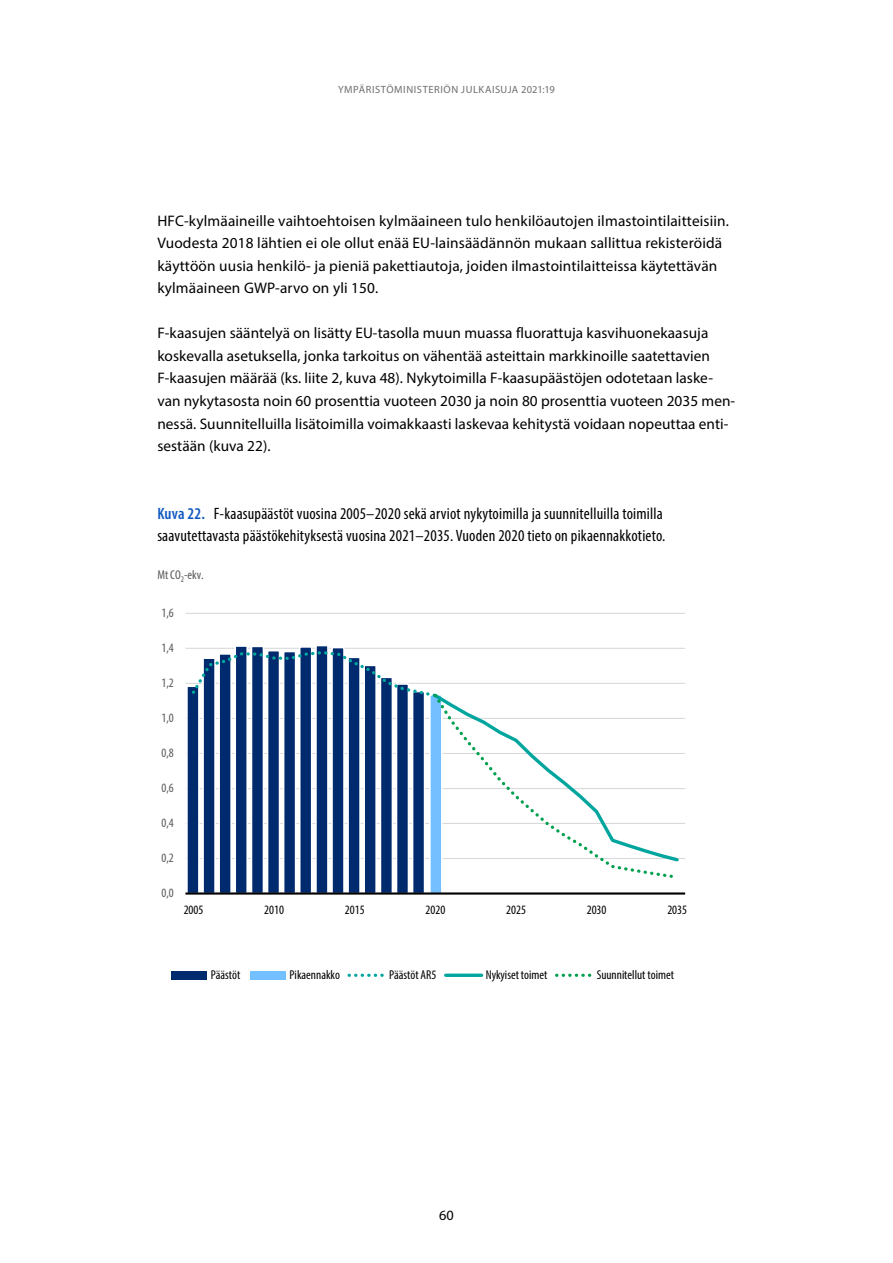
<style>
.page{position:relative;width:893px;height:1263px;background:#fff}
.page>*{position:absolute;margin:0;border:0;box-sizing:border-box;transform-origin:0 0}
.t1{font:condensed 16.5px/22.5px "Myriad Pro";letter-spacing:.01em;color:#000}
._01_Leipä{font:15.3px/22.5px "Myriad Pro";letter-spacing:.005em;color:#000}
.t2{font:14.25px "Myriad Pro";color:#000}
.t3{font:condensed 12.9px "Myriad Pro";color:#000}
.t4{font:condensed 12.9px "Myriad Pro";color:#595959}
.t5{font:condensed 12.75px "Myriad Pro";color:#595959}
.t6{font:10.5px "Myriad Pro";letter-spacing:.035em;color:#6e6e6d}
.s1{font-weight:600;color:#115ac0}
</style>
<div class="page">
<hr style="left:185px;top:858px;width:500px;height:1px;background:#d9d9d9">
<hr style="left:185px;top:823px;width:500px;height:1px;background:#d9d9d9">
<hr style="left:185px;top:788px;width:500px;height:1px;background:#d9d9d9">
<hr style="left:185px;top:753px;width:500px;height:1px;background:#d9d9d9">
<hr style="left:185px;top:718px;width:500px;height:1px;background:#d9d9d9">
<hr style="left:185px;top:683px;width:500px;height:1px;background:#d9d9d9">
<hr style="left:185px;top:648px;width:500px;height:1px;background:#d9d9d9">
<hr style="left:185px;top:613px;width:500px;height:1px;background:#d9d9d9">
<div style="left:413px;top:691px;width:11px;height:202px;background:#002a6e"></div>
<div style="left:412px;top:691px;width:13px;height:203px;border:2px solid #fff"></div>
<div style="left:397px;top:684px;width:11px;height:209px;background:#002a6e"></div>
<div style="left:396px;top:683px;width:13px;height:211px;border:2px solid #fff"></div>
<div style="left:380px;top:677px;width:12px;height:216px;background:#002a6e"></div>
<div style="left:380px;top:677px;width:13px;height:217px;border:2px solid #fff"></div>
<div style="left:364px;top:665px;width:12px;height:228px;background:#002a6e"></div>
<div style="left:363px;top:665px;width:14px;height:229px;border:2px solid #fff"></div>
<div style="left:348px;top:657px;width:12px;height:236px;background:#002a6e"></div>
<div style="left:347px;top:657px;width:14px;height:237px;border:2px solid #fff"></div>
<div style="left:332px;top:648px;width:12px;height:245px;background:#002a6e"></div>
<div style="left:331px;top:647px;width:14px;height:247px;border:2px solid #fff"></div>
<div style="left:316px;top:645px;width:12px;height:248px;background:#002a6e"></div>
<div style="left:315px;top:645px;width:14px;height:249px;border:2px solid #fff"></div>
<div style="left:300px;top:647px;width:12px;height:246px;background:#002a6e"></div>
<div style="left:299px;top:646px;width:13px;height:248px;border:2px solid #fff"></div>
<div style="left:284px;top:651px;width:12px;height:242px;background:#002a6e"></div>
<div style="left:283px;top:651px;width:13px;height:243px;border:2px solid #fff"></div>
<div style="left:268px;top:651px;width:11px;height:242px;background:#002a6e"></div>
<div style="left:267px;top:650px;width:13px;height:244px;border:2px solid #fff"></div>
<div style="left:252px;top:646px;width:11px;height:247px;background:#002a6e"></div>
<div style="left:251px;top:646px;width:13px;height:248px;border:2px solid #fff"></div>
<div style="left:235px;top:646px;width:12px;height:247px;background:#002a6e"></div>
<div style="left:235px;top:645px;width:13px;height:249px;border:2px solid #fff"></div>
<div style="left:219px;top:654px;width:12px;height:239px;background:#002a6e"></div>
<div style="left:218px;top:653px;width:14px;height:241px;border:2px solid #fff"></div>
<div style="left:203px;top:658px;width:12px;height:235px;background:#002a6e"></div>
<div style="left:202px;top:657px;width:14px;height:237px;border:2px solid #fff"></div>
<div style="left:187px;top:686px;width:12px;height:207px;background:#002a6e"></div>
<div style="left:186px;top:685px;width:14px;height:209px;border:2px solid #fff"></div>
<div style="left:430px;top:695px;width:12px;height:198px;background:#73bfff"></div>
<div style="left:429px;top:694px;width:14px;height:200px;border:2px solid #fff"></div>
<hr style="left:185px;top:892px;width:500px;height:2px;background:#000">
<svg style="left:189px;top:649px;width:242px;height:215px"></svg>
<svg style="left:431px;top:693px;width:248px;height:188px"></svg>
<div style="left:171px;top:971px;width:36px;height:8px;background:#002a6e"></div>
<div style="left:250px;top:971px;width:35px;height:8px;background:#73bfff"></div>
<svg style="left:349px;top:973px;width:35px;height:4px"></svg>
<svg style="left:446px;top:973px;width:36px;height:4px"></svg>
<svg style="left:557px;top:973px;width:35px;height:4px"></svg>
<p class="t6" style="left:338px;top:83px;width:30px">Ymp ärist</p>
<p class="t6" style="left:386px;top:83px;width:10px">öministeri</p>
<p class="t6" style="left:444px;top:83px;width:19px">ön julkaisuja</p>
<p class="t6" style="left:521px;top:83px;width:35px">2021:19</p>
<p class="_01_Leipä" style="left:157px;top:209px;width:573px">HFC-kylmäaineille vaihtoehtoisen kylmäaineen tulo henkilöautojen ilmastointilaitteisiin.<br>Vuodesta 2018 lähtien ei ole ollut enää EU-lainsäädännön mukaan sallittua rekisteröidä käyttöön uusia henkilö- ja pieniä pakettiautoja, joiden ilmastointilaitteissa käytettävän kylmäaineen GWP-arvo on yli 150.</p>
<p class="_01_Leipä" style="left:157px;top:322px;width:579px">F-kaasujen sääntelyä on lisätty EU-tasolla muun muassa fluorattuja kasvihuonekaasuja koskevalla asetuksella, jonka tarkoitus on vähentää asteittain markkinoille saatettavien F-kaasujen määrää (ks. liite 2, kuva 48). Nykytoimilla F-kaasupäästöjen odotetaan laske&shy;van nykytasosta noin 60 prosenttia vuoteen 2030 ja noin 80 prosenttia vuoteen 2035 men&shy;nessä. Suunnitelluilla lisätoimilla voimakkaasti laskevaa kehitystä voidaan nopeuttaa enti&shy;sestään (kuva 22).</p>
<p class="t1" style="left:157px;top:502px;width:509px"><span class="s1">Kuva 22.</span> F-kaasupäästöt vuosina 2005–2020 sekä arviot nykytoimilla ja suunnitelluilla toimilla saavutettavasta päästökehityksestä vuosina 2021–2035. Vuoden 2020 tieto on pikaennakkotieto.</p>
<p class="t5" style="left:157px;top:567px;width:48px">Mt CO<sub>2</sub>-ekv.</p>
<p class="t5" style="left:162px;top:605px;width:14px">1,6</p>
<p class="t5" style="left:162px;top:640px;width:14px">1,4</p>
<p class="t4" style="left:162px;top:675px;width:14px">1,2</p>
<p class="t4" style="left:162px;top:710px;width:14px">1,0</p>
<p class="t4" style="left:162px;top:745px;width:14px">0,8</p>
<p class="t5" style="left:162px;top:780px;width:14px">0,6</p>
<p class="t5" style="left:162px;top:815px;width:14px">0,4</p>
<p class="t5" style="left:162px;top:850px;width:14px">0,2</p>
<p class="t5" style="left:162px;top:885px;width:14px">0,0</p>
<p class="t3" style="left:184px;top:901px;width:21px">2005</p>
<p class="t3" style="left:264px;top:901px;width:21px">2010</p>
<p class="t3" style="left:345px;top:901px;width:21px">2015</p>
<p class="t3" style="left:425px;top:901px;width:21px">2020</p>
<p class="t3" style="left:506px;top:901px;width:21px">2025</p>
<p class="t3" style="left:587px;top:901px;width:21px">2030</p>
<p class="t3" style="left:667px;top:901px;width:21px">2035</p>
<p class="t3" style="left:211px;top:967px;width:31px">Päästöt</p>
<p class="t3" style="left:289px;top:967px;width:52px">Pikaennakko</p>
<p class="t3" style="left:389px;top:967px;width:49px">Päästöt AR5</p>
<p class="t3" style="left:486px;top:967px;width:63px">Nykyiset toimet</p>
<p class="t3" style="left:597px;top:967px;width:79px">Suunnitellut toimet</p>
<p class="t2" style="left:439px;top:1206px;width:16px">60</p>
</div>
